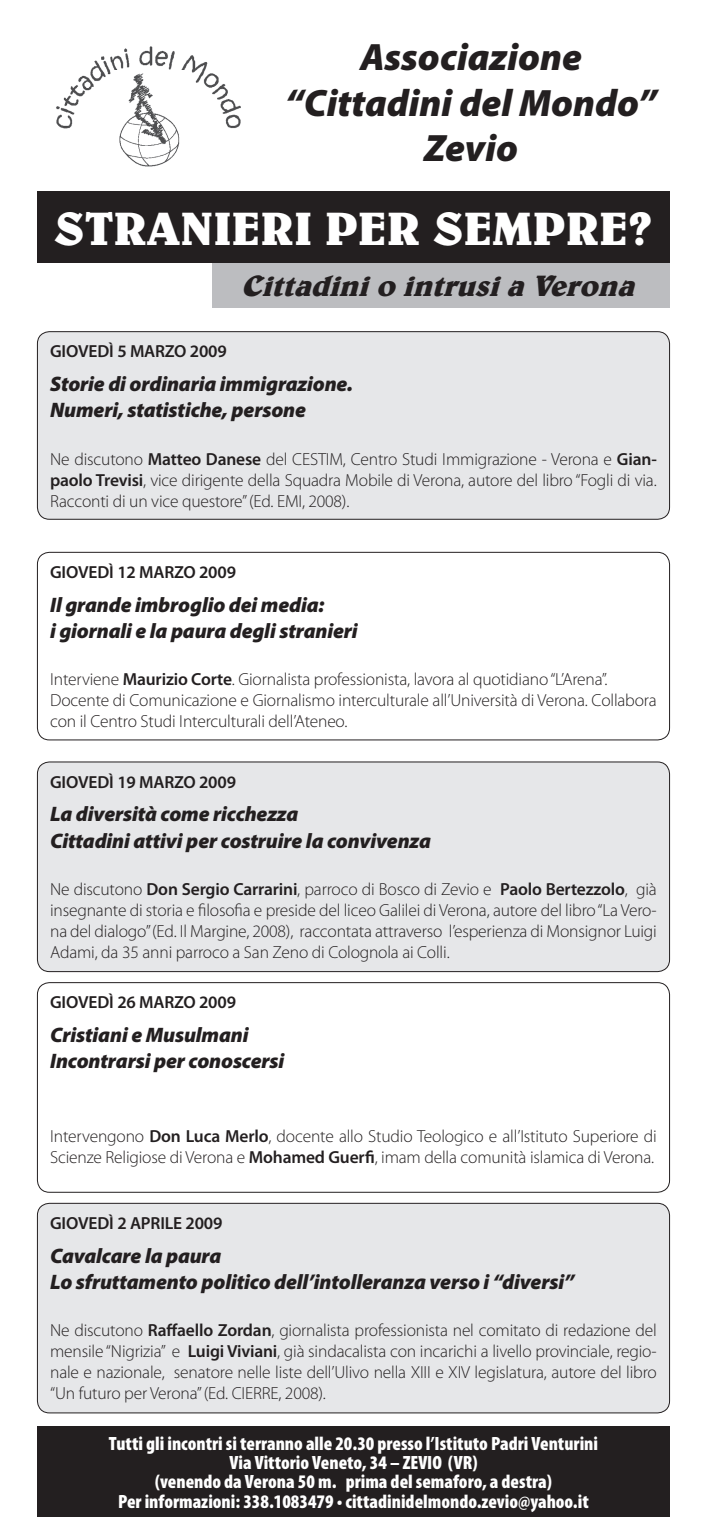
<style>
.page{position:relative;width:707px;height:1538px;background:#fff}
.page>*{position:absolute;margin:0;border:0;box-sizing:border-box;transform-origin:0 0}
.t1{font:700 47.25px "Belwe";color:#fff}
.t2{font:italic 900 38.24px/45.9px "Myriad Pro";color:#231f20;text-align:center}
.t3{font:italic 700 29.75px "Belwe";color:#231f20}
.t4{font:italic 900 21px/26.2px "Myriad Pro";letter-spacing:-.01em;color:#231f20}
.t5{font:900 condensed 19.25px/19.2px "Myriad Pro";color:#fff;text-align:center}
.t6{font:300 17.5px/21px "Myriad Pro";letter-spacing:-.01em;color:#231f20;text-align:justify}
.t7{font:600 17.5px "Myriad Pro";letter-spacing:-.01em;color:#231f20}
.s1{font-weight:600}
</style>
<div class="page">
<img style="left:56px;top:46px;width:185px;height:83px">
<img style="left:111px;top:70px;width:76px;height:97px">
<div style="left:37px;top:1426px;width:633px;height:90px;background:#231f20"></div>
<div style="left:212px;top:259px;width:458px;height:49px;background:#bcbdc0"></div>
<div style="left:37px;top:192px;width:633px;height:71px;background:#231f20"></div>
<div style="left:37px;top:332px;width:632px;height:187px;background:#e6e7e9;border-radius:12px"></div>
<div style="left:37px;top:331px;width:633px;height:188px;border:1px solid #231f20;border-radius:12px"></div>
<div style="left:37px;top:552px;width:633px;height:188px;border:1px solid #231f20;border-radius:12px"></div>
<div style="left:37px;top:762px;width:632px;height:209px;background:#e6e7e9;border-radius:12px"></div>
<div style="left:37px;top:762px;width:633px;height:210px;border:1px solid #231f20;border-radius:12px"></div>
<div style="left:37px;top:982px;width:633px;height:210px;border:1px solid #231f20;border-radius:12px"></div>
<div style="left:37px;top:1203px;width:632px;height:210px;background:#e6e7e9;border-radius:12px"></div>
<div style="left:37px;top:1203px;width:633px;height:210px;border:1px solid #231f20;border-radius:12px"></div>
<h2 class="t2" style="left:285px;top:32px;width:373px">Associazione “Cittadini del Mondo”<br>Zevio</h2>
<h1 class="t1" style="left:54px;top:201px;width:600px">STRANIERI PER SEMPRE?</h1>
<h3 class="t3" style="left:242px;top:268px;width:403px">Cittadinio intrusiaVerona</h3>
<p class="t7" style="left:50px;top:340px;width:178px">GIOVEDì 5 MARZO 2009</p>
<p class="t4" style="left:50px;top:370px;width:304px">Storie di ordinaria immigrazione.<br>Numeri, statistiche, persone</p>
<p class="t6" style="left:50px;top:448px;width:608px">Ne discutono <span class="s1">Matteo Danese</span> del CESTIM, Centro Studi Immigrazione - Verona e <span class="s1">Gian&shy;paolo Trevisi</span>, vice dirigente della Squadra Mobile di Verona, autore del libro “Fogli di via.<br>Racconti di un vice questore” (Ed. EMI, 2008).</p>
<p class="t7" style="left:50px;top:561px;width:187px">GIOVEDì 12 MARZO 2009</p>
<p class="t4" style="left:50px;top:591px;width:309px">Il grande imbroglio dei media:<br>i giornali e la paura degli stranieri</p>
<p class="t6" style="left:50px;top:669px;width:608px;text-align:left">Interviene <span class="s1">Maurizio Corte</span>. Giornalista professionista, lavora al quotidiano “L’Arena”.<br>Docente di Comunicazione e Giornalismo interculturale all’Università di Verona. Collabora con il Centro Studi Interculturali dell’Ateneo.</p>
<p class="t7" style="left:50px;top:771px;width:187px">GIOVEDì 19 MARZO 2009</p>
<p class="t4" style="left:50px;top:800px;width:382px">La diversità come ricchezza<br>Cittadini attivi per costruire la convivenza</p>
<p class="t6" style="left:50px;top:878px;width:608px">Ne discutono <span class="s1">Don Sergio Carrarini</span>, parroco di Bosco di Zevio e <span class="s1">Paolo Bertezzolo</span>, già insegnante di storia e filosofia e preside del liceo Galilei di Verona, autore del libro “La Vero&shy;na del dialogo” (Ed. Il Margine, 2008), raccontata attraverso l’esperienza di Monsignor Luigi Adami, da 35 anni parroco a San Zeno di Colognola ai Colli.</p>
<p class="t7" style="left:50px;top:991px;width:187px">GIOVEDì 26 MARZO 2009</p>
<p class="t4" style="left:50px;top:1021px;width:236px">Cristiani e Musulmani<br>Incontrarsi per conoscersi</p>
<p class="t6" style="left:50px;top:1125px;width:608px">Intervengono <span class="s1">Don Luca Merlo</span>, docente allo Studio Teologico e all’Istituto Superiore di<br>Scienze Religiose di Verona e <span class="s1">Mohamed Guerfi</span>, imam della comunità islamica di Verona.</p>
<p class="t7" style="left:50px;top:1212px;width:174px">GIOVEDì 2 APRILE 2009</p>
<p class="t4" style="left:50px;top:1242px;width:526px">Cavalcare la paura<br>Lo sfruttamento politico dell’intolleranza verso i “diversi”</p>
<p class="t6" style="left:50px;top:1320px;width:608px">Ne discutono <span class="s1">Raffaello Zordan</span>, giornalista professionista nel comitato di redazione del mensile “Nigrizia” e <span class="s1">Luigi Viviani</span>, già sindacalista con incarichi a livello provinciale, regio&shy;nale e nazionale, senatore nelle liste dell’Ulivo nella XIII e XIV legislatura, autore del libro “Un futuro per Verona” (Ed. CIERRE, 2008).</p>
<p class="t5" style="left:109px;top:1433px;width:491px">Tutti gli incontri si terranno alle 20.30 presso l’Istituto Padri Venturini Via Vittorio Veneto, 34 – ZEVIO (VR)<br>(venendo da Verona 50 m. prima del semaforo, a destra)<br>Per informazioni: 338.1083479 • cittadinidelmondo.zevio@yahoo.it</p>
</div>
